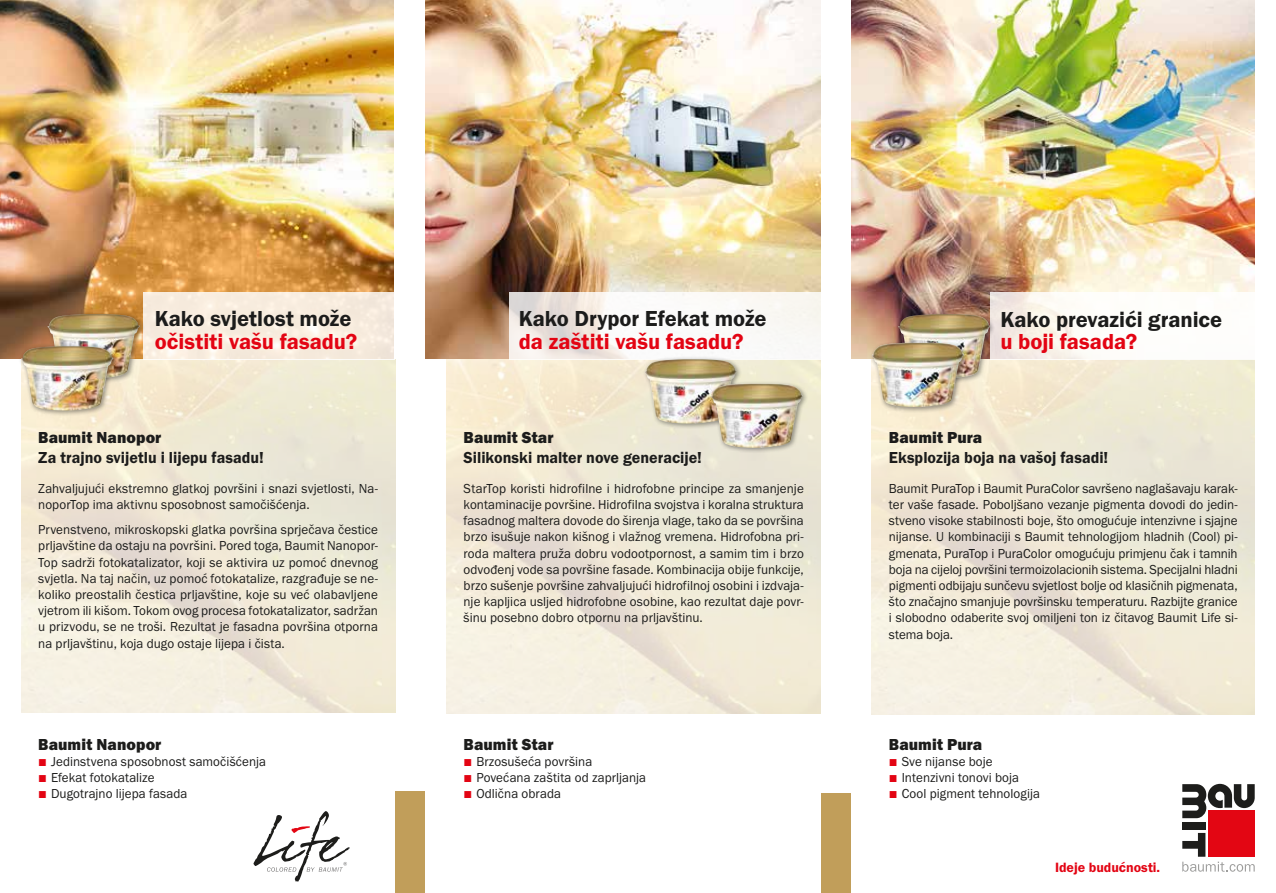
<style>
.page{position:relative;width:1276px;height:893px;background:#fff}
.page>*{position:absolute;margin:0;border:0;box-sizing:border-box;transform-origin:0 0}
.t1{font:22.5px "Franklin Got Itc TOT Dem";letter-spacing:-.005em;color:#1c1c1b}
.t2{font:22.5px "Franklin Got Itc TOT Dem";letter-spacing:.005em;color:#e30413}
.t3{font:16.5px "Franklin Got Itc TOT Dem";color:#1c1c1b}
.t4{font:16.5px "Franklin Got Itc TOT Hea";letter-spacing:.01em;color:#1c1c1b}
.t5{font:13.95px "Franklin Got Itc TOT Dem";color:#e30413}
.t6{font:13.5px/16.2px "Franklin Got Itc TOT Boo";letter-spacing:.005em;color:#1c1c1b;text-align:justify}
.s1{font-family:"Arial";font-size:15px;color:#e30413}
</style>
<div class="page">
<img style="left:0;top:0;width:393px;height:358px">
<img style="left:425px;top:0;width:396px;height:358px">
<img style="left:851px;top:0;width:403px;height:358px">
<div style="left:821px;top:794px;width:29px;height:99px;background:#c19e5a"></div>
<svg style="left:253px;top:811px;width:97px;height:71px"></svg>
<div style="left:395px;top:791px;width:30px;height:102px;background:#c19e5a"></div>
<div style="left:1182px;top:822px;width:23px;height:8px;background:#1d1d1b"></div>
<div style="left:1208px;top:810px;width:46px;height:47px;background:#e30613"></div>
<svg style="left:1182px;top:784px;width:72px;height:34px"></svg>
<svg style="left:1182px;top:833px;width:72px;height:39px"></svg>
<div style="left:144px;top:292px;width:251px;height:67px;background:#f8ecde"></div>
<svg style="left:509px;top:292px;width:312px;height:67px;fill:#faf8f6"></svg>
<div style="left:990px;top:292px;width:264px;height:67px;background:linear-gradient(to right,#f6eee6,#fff)"></div>
<div style="left:45px;top:311px;width:100px;height:73px;background:#1c1c1b;opacity:.45"></div>
<img style="left:48px;top:314px;width:92px;height:64px">
<div style="left:895px;top:311px;width:101px;height:73px;background:#1c1c1b;opacity:.45"></div>
<img style="left:898px;top:314px;width:92px;height:64px">
<div style="left:642px;top:357px;width:100px;height:72px;background:#1c1c1b;opacity:.45"></div>
<img style="left:645px;top:359px;width:92px;height:64px">
<div style="left:18px;top:343px;width:101px;height:73px;background:#1c1c1b;opacity:.45"></div>
<img style="left:21px;top:346px;width:92px;height:64px">
<div style="left:869px;top:340px;width:100px;height:73px;background:#1c1c1b;opacity:.45"></div>
<img style="left:872px;top:343px;width:92px;height:64px">
<div style="left:708px;top:381px;width:100px;height:73px;background:#1c1c1b;opacity:.45"></div>
<img style="left:711px;top:384px;width:92px;height:64px">
<h1 class="t1" style="left:155px;top:306px;width:198px">Kako svjetlost može</h1>
<h1 class="t2" style="left:155px;top:329px;width:204px">očistiti vašu fasadu?</h1>
<p class="t4" style="left:38px;top:428px;width:125px">Baumit Nanopor</p>
<p class="t3" style="left:38px;top:448px;width:227px">Za trajno svijetlu i lijepu fasadu!</p>
<p class="t6" style="left:38px;top:480px;width:341px">Zahvaljujući ekstremno glatkoj površini i snazi svjetlosti, Na&shy;noporTop ima aktivnu sposobnost samočišćenja.</p>
<p class="t6" style="left:38px;top:522px;width:341px">Prvenstveno, mikroskopski glatka površina sprječava čestice prljavštine da ostaju na površini. Pored toga, Baumit Nanopor-Top sadrži fotokatalizator, koji se aktivira uz pomoć dnevnog svjetla. Na taj način, uz pomoć fotokatalize, razgrađuje se ne&shy;koliko preostalih čestica prljavštine, koje su već olabavljene vjetrom ili kišom. Tokom ovog procesa fotokatalizator, sadržan u prizvodu, se ne troši. Rezultat je fasadna površina otporna na prljavštinu, koja dugo ostaje lijepa i čista.</p>
<p class="t4" style="left:38px;top:735px;width:125px">Baumit Nanopor</p>
<p class="t6" style="left:38px;top:754px;width:229px"><span class="s1">■</span> Jedinstvena sposobnost samočišćenja</p>
<p class="t6" style="left:38px;top:770px;width:118px"><span class="s1">■</span> Efekat fotokatalize</p>
<p class="t6" style="left:38px;top:786px;width:151px"><span class="s1">■</span> Dugotrajno lijepa fasada</p>
<h1 class="t1" style="left:519px;top:306px;width:249px">Kako Drypor Efekat može</h1>
<h1 class="t2" style="left:519px;top:329px;width:226px">da zaštiti vašu fasadu?</h1>
<p class="t4" style="left:463px;top:428px;width:91px">Baumit Star</p>
<p class="t3" style="left:463px;top:448px;width:240px">Silikonski malter nove generacije!</p>
<h1 class="t1" style="left:1000px;top:307px;width:223px">Kako prevazići granice</h1>
<h1 class="t2" style="left:1000px;top:329px;width:138px">u boji fasada?</h1>
<p class="t4" style="left:889px;top:428px;width:95px">Baumit Pura</p>
<p class="t3" style="left:889px;top:448px;width:221px">Eksplozija boja na vašoj fasadi!</p>
<p class="t6" style="left:463px;top:480px;width:342px">StarTop koristi hidrofilne i hidrofobne principe za smanjenje kontaminacije površine. Hidrofilna svojstva i koralna struktura fasadnog maltera dovode do širenja vlage, tako da se površina brzo isušuje nakon kišnog i vlažnog vremena. Hidrofobna pri&shy;roda maltera pruža dobru vodootpornost, a samim tim i brzo odvođenj vode sa površine fasade. Kombinacija obije funkcije, brzo sušenje površine zahvaljujući hidrofilnoj osobini i izdvaja&shy;nje kapljica usljed hidrofobne osobine, kao rezultat daje povr&shy;šinu posebno dobro otpornu na prljavštinu.</p>
<p class="t6" style="left:889px;top:480px;width:350px">Baumit PuraTop i Baumit PuraColor savršeno naglašavaju karak&shy;ter vaše fasade. Poboljšano vezanje pigmenta dovodi do jedin&shy;stveno visoke stabilnosti boje, što omogućuje intenzivne i sjajne nijanse. U kombinaciji s Baumit tehnologijom hladnih (Cool) pi&shy;gmenata, PuraTop i PuraColor omogućuju primjenu čak i tamnih boja na cijeloj površini termoizolacionih sistema. Specijalni hladni pigmenti odbijaju sunčevu svjetlost bolje od klasičnih pigmenata, što značajno smanjuje površinsku temperaturu. Razbijte granice i slobodno odaberite svoj omiljeni ton iz čitavog Baumit Life si&shy;stema boja.</p>
<p class="t4" style="left:463px;top:735px;width:91px">Baumit Star</p>
<p class="t6" style="left:463px;top:754px;width:130px"><span class="s1">■</span> Brzosušeća površina</p>
<p class="t6" style="left:463px;top:770px;width:184px"><span class="s1">■</span> Povećana zaštita od zaprljanja</p>
<p class="t6" style="left:463px;top:786px;width:99px"><span class="s1">■</span> Odlična obrada</p>
<p class="t4" style="left:889px;top:735px;width:95px">Baumit Pura</p>
<p class="t6" style="left:889px;top:754px;width:105px"><span class="s1">■</span> Sve nijanse boje</p>
<p class="t6" style="left:889px;top:770px;width:132px"><span class="s1">■</span> Intenzivni tonovi boja</p>
<p class="t6" style="left:889px;top:786px;width:153px"><span class="s1">■</span> Cool pigment tehnologija</p>
<p class="t5" style="left:1055px;top:859px;width:107px">Ideje budućnosti.</p>
</div>
